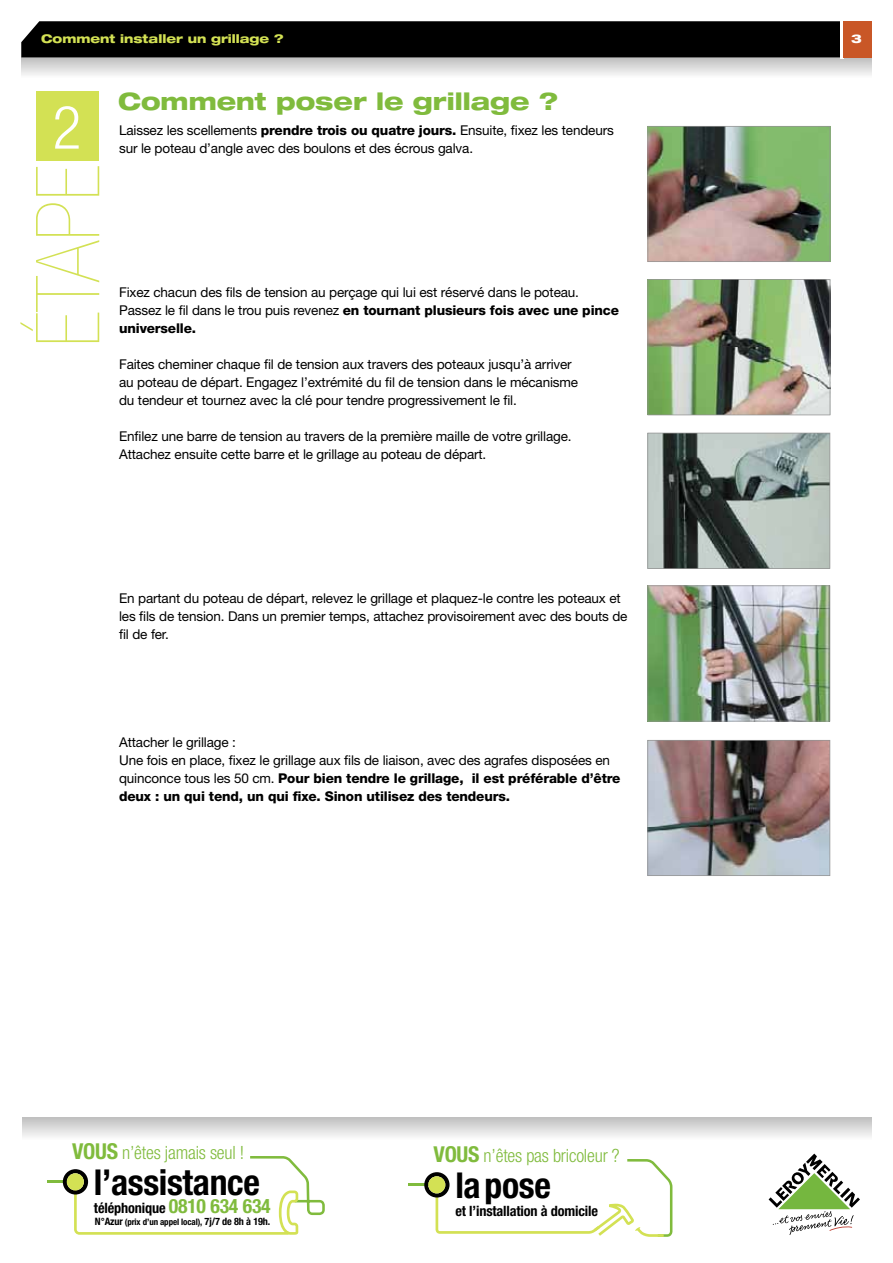
<style>
.page{position:relative;width:893px;height:1263px;background:#fff}
.page>*{position:absolute;margin:0;border:0;box-sizing:border-box;transform-origin:0 0}
.t1{font:900 condensed 88.5px "Helvetica Neue LT";letter-spacing:-.01em;color:#d3e154}
.t2{font:300 condensed 60px "Helvetica Neue LT";color:#fff}
.t3{font:700 condensed 35.7px "Helvetica Neue";letter-spacing:-.01em;color:#000}
.t4{font:800 expanded 24px "Helvetica Neue";color:#80bb3d}
.t5{font:300 condensed 18.3px "Helvetica Neue LT";letter-spacing:-.01em;color:#80bb3d}
.t6{font:700 condensed 14.25px "Helvetica Neue";letter-spacing:-.01em;color:#000}
.t7{font:13.5px/18px "Helvetica Neue LT";letter-spacing:-.01em;color:#000}
.t8{font:800 expanded 12px "Helvetica Neue";color:#d3e154}
.t9{font:800 expanded 12px "Helvetica Neue";color:#fff}
.t10{font:700 condensed 8.85px "Helvetica Neue";letter-spacing:-.01em;color:#000}
.s1{font-weight:800}
.s2{font-family:"Helvetica Neue";font-weight:700;font-size:21.9px}
.s3{font-size:19.65px;color:#80bb3d}
.s4{font-size:10.2px}
</style>
<div class="page">
<svg style="left:21px;top:58px;width:851px;height:17px;background:#d9d9d9"></svg>
<div style="left:21px;top:21px;width:819px;height:36px;background:#000"></div>
<div style="left:22px;top:1117px;width:850px;height:22px;background:linear-gradient(to bottom,#bebebe,#f7f7f7)"></div>
<svg style="left:769px;top:1153px;width:91px;height:82px"></svg>
<hr style="left:47px;top:1180px;width:28px;height:3px;background:#80bb3d">
<svg style="left:63px;top:1156px;width:262px;height:79px"></svg>
<hr style="left:408px;top:1183px;width:29px;height:3px;background:#80bb3d">
<svg style="left:424px;top:1159px;width:248px;height:78px"></svg>
<div style="left:843px;top:21px;width:29px;height:36px;background:#c95727"></div>
<div style="left:36px;top:91px;width:63px;height:70px;background:#d3e154"></div>
<img style="left:647px;top:279px;width:183px;height:136px">
<img style="left:647px;top:126px;width:183px;height:136px">
<svg style="left:647px;top:433px;width:183px;height:136px;background:#818b88"></svg>
<img style="left:647px;top:585px;width:183px;height:136px">
<img style="left:647px;top:740px;width:183px;height:136px">
<p class="t8" style="left:41px;top:31px;width:244px">Comment installer un grillage ?</p>
<h2 class="t2" style="left:52px;top:93px;width:30px">2</h2>
<h1 class="t1" style="left:18px;top:347px;width:184px;rotate:-90deg">ÉTAPE</h1>
<h3 class="t4" style="left:118px;top:86px;width:442px">Comment poser le grillage ?</h3>
<p class="t7" style="left:119px;top:121px;width:496px">Laissez les scellements <span class="s1">prendre trois ou quatre jours.</span> Ensuite, fixez les tendeurs sur le poteau d’angle avec des boulons et des écrous galva.</p>
<p class="t7" style="left:119px;top:283px;width:501px">Fixez chacun des fils de tension au perçage qui lui est réservé dans le poteau.<br>Passez le fil dans le trou puis revenez <span class="s1">en tournant plusieurs fois avec une pince universelle.</span></p>
<p class="t7" style="left:119px;top:355px;width:461px">Faites cheminer chaque fil de tension aux travers des poteaux jusqu’à arriver au poteau de départ. Engagez l’extrémité du fil de tension dans le mécanisme du tendeur et tournez avec la clé pour tendre progressivement le fil.</p>
<p class="t7" style="left:119px;top:427px;width:454px">Enfilez une barre de tension au travers de la première maille de votre grillage.<br>Attachez ensuite cette barre et le grillage au poteau de départ.</p>
<p class="t7" style="left:119px;top:589px;width:510px">En partant du poteau de départ, relevez le grillage et plaquez-le contre les poteaux et les fils de tension. Dans un premier temps, attachez provisoirement avec des bouts de fil de fer.</p>
<p class="t7" style="left:119px;top:733px;width:503px">Attacher le grillage :<br>Une fois en place, fixez le grillage aux fils de liaison, avec des agrafes disposées en quinconce tous les 50 cm. <span class="s1">Pour bien tendre le grillage, il est préférable d’être deux : un qui tend, un qui fixe. Sinon utilisez des tendeurs.</span></p>
<h3 class="t5" style="left:72px;top:1142px;width:174px"><span class="s2">VOUS</span> n’êtes jamais seul !</h3>
<h3 class="t3" style="left:94px;top:1160px;width:167px">l’assistance</h3>
<p class="t6" style="left:94px;top:1199px;width:178px">téléphonique <span class="s3">0810 634 634</span></p>
<p class="t10" style="left:95px;top:1216px;width:177px"><span class="s4">N°Azur</span> (prix d’un appel local), <span class="s4">7j/7 de 8h à 19h.</span></p>
<h3 class="t5" style="left:433px;top:1145px;width:188px"><span class="s2">VOUS</span> n’êtes pas bricoleur ?</h3>
<h3 class="t3" style="left:455px;top:1163px;width:97px">la pose</h3>
<p class="t6" style="left:455px;top:1202px;width:144px">et l’installation à domicile</p>
<p class="t9" style="left:851px;top:31px;width:12px">3</p>
</div>
